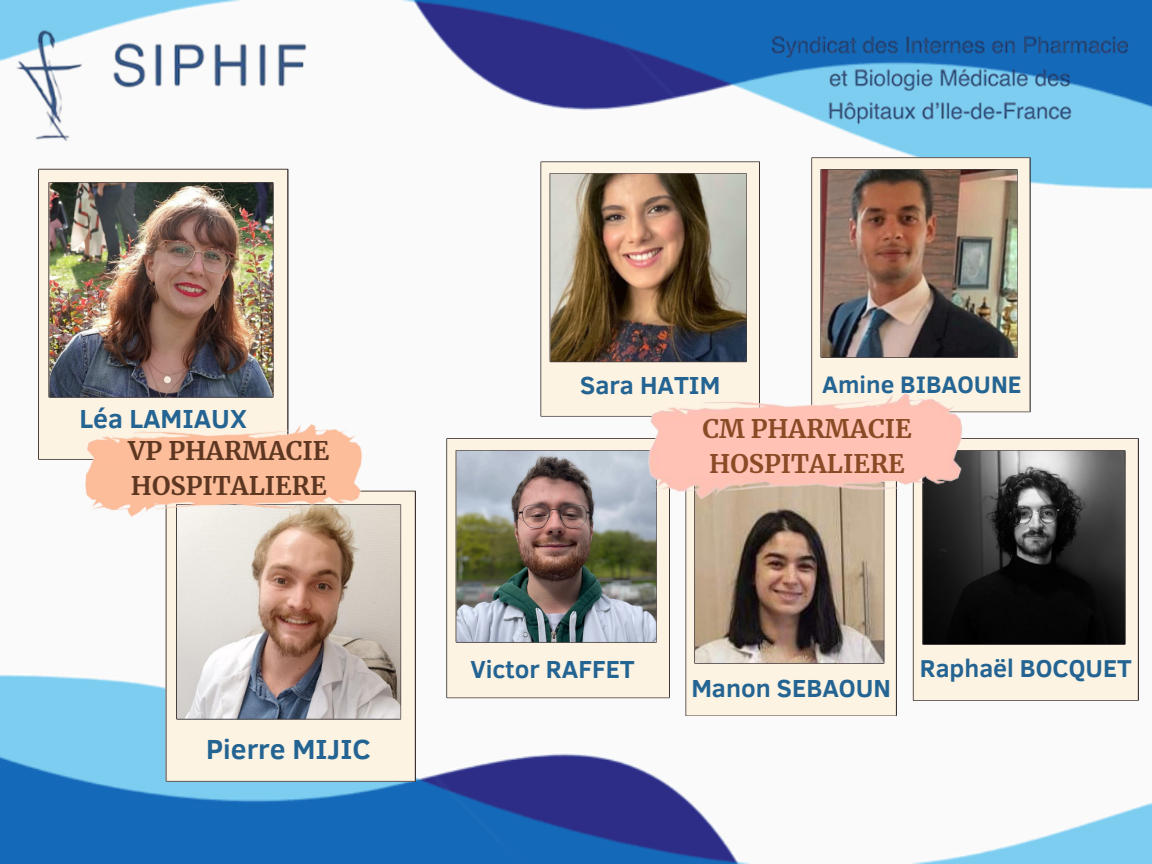
<style>
.page{position:relative;width:1152px;height:864px;background:#fff}
.page>*{position:absolute;margin:0;border:0;box-sizing:border-box;transform-origin:0 0}
.t1{font:700 28.35px "Clear Sans";color:#246493}
.t2{font:700 26.85px "Clear Sans";color:#246493}
.t3{font:700 25.35px "Clear Sans";color:#246493}
.t4{font:700 25.35px/34.8px "Merriweather";color:#5d3721}
.t5{font:700 25.35px/35.4px "Merriweather";color:#894a25}
.t6{font:700 25.05px "Clear Sans";color:#246493}
.t7{font:700 24.45px "Clear Sans";color:#246493}
</style>
<div class="page">
<img style="left:0;top:0;width:1152px;height:864px">
<img style="left:38px;top:187px;width:251px;height:273px">
<img style="left:166px;top:491px;width:250px;height:291px">
<img style="left:686px;top:520px;width:211px;height:196px">
<img style="left:447px;top:438px;width:223px;height:260px">
<img style="left:541px;top:161px;width:219px;height:256px">
<img style="left:812px;top:169px;width:219px;height:243px">
<svg style="left:913px;top:438px;width:226px;height:263px;background:#736f6a"></svg>
<img style="left:0;top:0;width:358px;height:187px">
<img style="left:731px;top:0;width:421px;height:169px">
<img style="left:67px;top:417px;width:324px;height:119px">
<img style="left:624px;top:374px;width:366px;height:146px">
<h1 class="t2" style="left:80px;top:399px;width:169px">Léa LAMIAUX</h1>
<h2 class="t4" style="left:128px;top:434px;width:203px">VP PHARMACIE<br>HOSPITALIERE</h2>
<p class="t1" style="left:206px;top:729px;width:166px">Pierre MIJIC</p>
<p class="t3" style="left:580px;top:367px;width:142px">Sara HATIM</p>
<p class="t7" style="left:822px;top:367px;width:201px">Amine BIBAOUNE</p>
<p class="t5" style="left:702px;top:411px;width:211px">CM PHARMACIE<br>HOSPITALIERE</p>
<p class="t3" style="left:470px;top:650px;width:166px">Victor RAFFET</p>
<p class="t6" style="left:920px;top:650px;width:213px">Raphaël BOCQUET</p>
<p class="t3" style="left:691px;top:670px;width:201px">Manon SEBAOUN</p>
</div>
